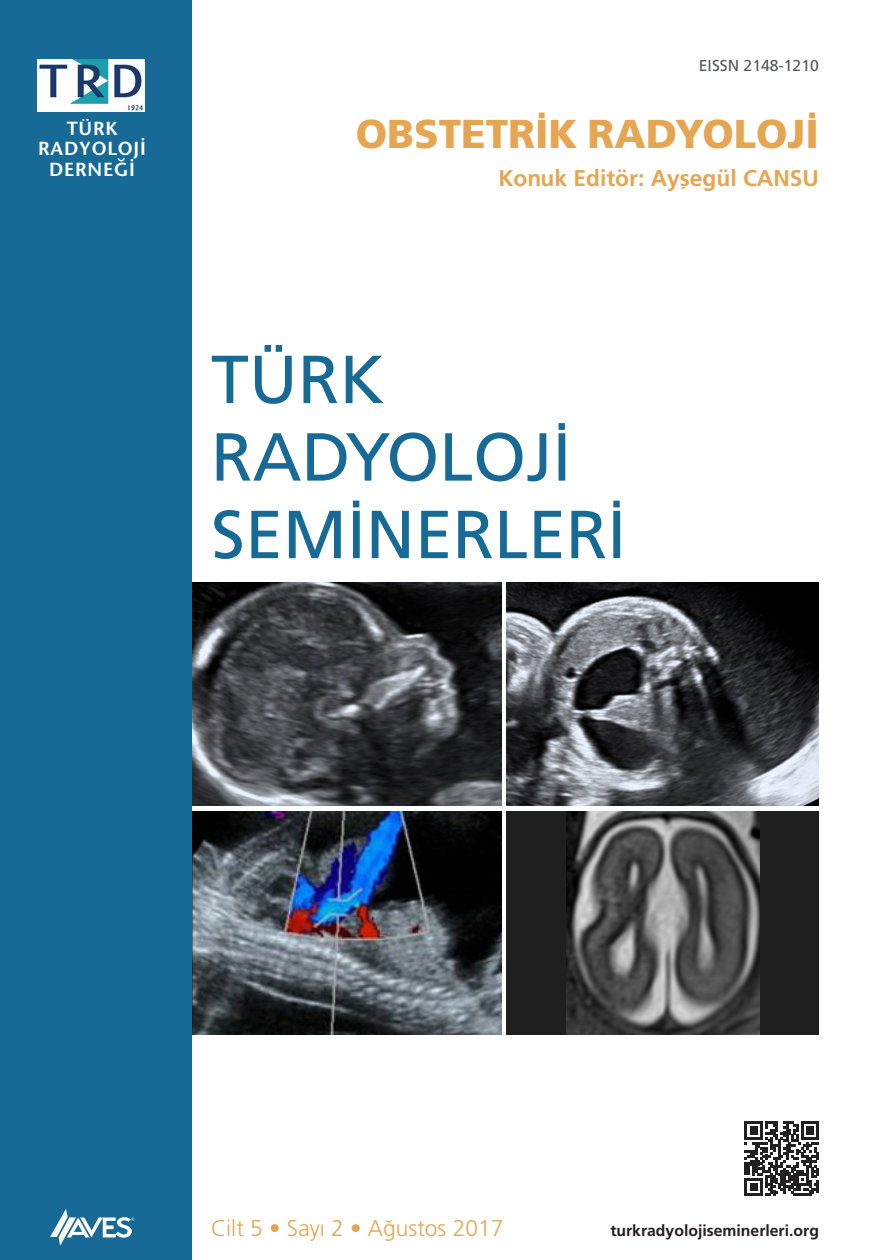
<style>
.page{position:relative;width:879px;height:1260px;background:#fff}
.page>*{position:absolute;margin:0;border:0;box-sizing:border-box;transform-origin:0 0}
.t1{font:67.9px/77.5px "Frutiger Normal Tr";color:#176a95}
.t2{font:40.25px "Frutiger Black Nr Tr";color:#e6a551}
.t3{font:22.75px "Frutiger Bold Tr";color:#e6a551}
.t4{font:22.75px "Frutiger Light Nr Tr";color:#e6a551}
.t5{font:600 18.9px "Stone Sans Std";letter-spacing:.04em;color:#fff}
.t6{font:15.75px "Frutiger Bold Tr";color:#231f20}
.t7{font:15.75px "Frutiger Normal Tr";color:#57585a}
</style>
<div class="page">
<img style="left:191px;top:811px;width:310px;height:223px">
<img style="left:191px;top:582px;width:310px;height:223px">
<svg style="left:744px;top:1122px;width:74px;height:74px"></svg>
<div style="left:0;top:0;width:191px;height:1260px;background:#176a95"></div>
<svg style="left:50px;top:1209px;width:84px;height:37px"></svg>
<img style="left:38px;top:60px;width:106px;height:52px">
<div style="left:506px;top:811px;width:312px;height:223px;background:#1f1f1f"></div>
<img style="left:566px;top:811px;width:193px;height:223px">
<img style="left:506px;top:582px;width:312px;height:223px">
<p class="t5" style="left:67px;top:117px;width:52px">TÜRK</p>
<p class="t5" style="left:38px;top:137px;width:109px">RADYOLOJİ</p>
<p class="t5" style="left:49px;top:158px;width:87px">DERNEĞİ</p>
<p class="t7" style="left:698px;top:57px;width:121px">EISSN 2148-1210</p>
<p class="t2" style="left:355px;top:110px;width:464px">OBSTETRİK RADYOLOJİ</p>
<p class="t3" style="left:498px;top:164px;width:322px">Konuk Editör: Ayşegül CANSU</p>
<p class="t1" style="left:211px;top:340px;width:175px">TÜRK</p>
<p class="t1" style="left:211px;top:418px;width:416px">RADYOLOJİ<br>SEMİNERLERİ</p>
<p class="t4" style="left:211px;top:1215px;width:294px">Cilt 5 • Sayı 2 • Ağustos 2017</p>
<p class="t6" style="left:610px;top:1221px;width:210px">turkradyolojiseminerleri.org</p>
</div>
